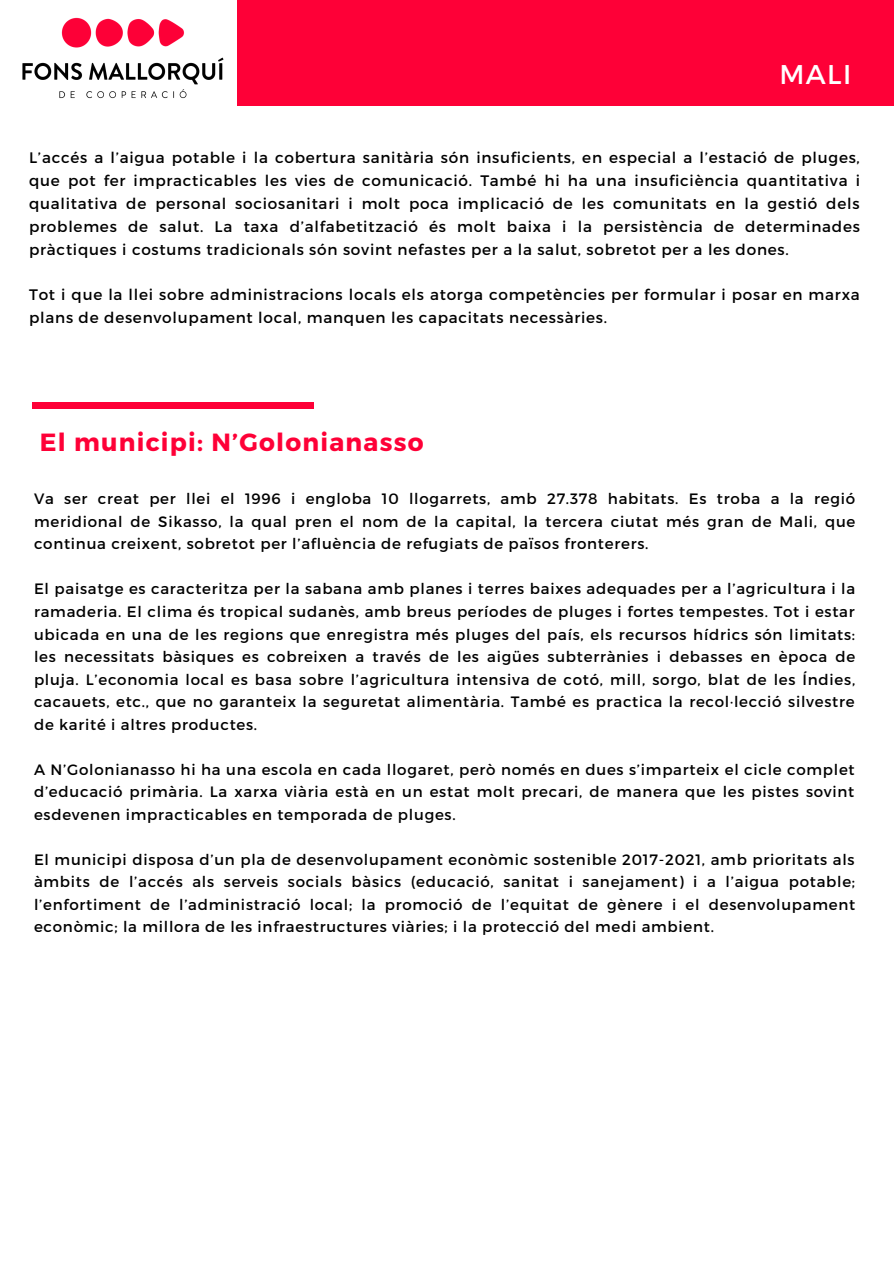
<style>
.page{position:relative;width:894px;height:1264px;background:#fff}
.page>*{position:absolute;margin:0;border:0;box-sizing:border-box;transform-origin:0 0}
.t1{font:27px "Montserrat";color:#fff}
.t2{font:700 24.9px "Montserrat";letter-spacing:.05em;color:#fe0037}
.t3{font:15.15px/22.8px "Montserrat";letter-spacing:.05em;color:#000;text-align:justify}
.t4{font:15px/22.5px "Montserrat";letter-spacing:.05em;color:#000;text-align:justify}
</style>
<div class="page">
<div style="left:237px;top:0;width:656px;height:105px;background:#fe0037"></div>
<img style="left:22px;top:17px;width:202px;height:82px">
<div style="left:32px;top:402px;width:281px;height:7px;background:#fe0037"></div>
<p class="t1" style="left:779px;top:56px;width:73px">MALI</p>
<p class="t3" style="left:29px;top:146px;width:832px">L’accés a l’aigua potable i la cobertura sanitària són insuficients, en especial a l’estació de pluges, que pot fer impracticables les vies de comunicació. També hi ha una insuficiència quantitativa i qualitativa de personal sociosanitari i molt poca implicació de les comunitats en la gestió dels problemes de salut. La taxa d’alfabetització és molt baixa i la persistència de determinades pràctiques i costums tradicionals són sovint nefastes per a la salut, sobretot per a les dones.</p>
<p class="t3" style="left:29px;top:283px;width:832px">Tot i que la llei sobre administracions locals els atorga competències per formular i posar en marxa plans de desenvolupament local, manquen les capacitats necessàries.</p>
<p class="t2" style="left:40px;top:425px;width:385px">El municipi: N’Golonianasso</p>
<p class="t4" style="left:34px;top:487px;width:822px">Va ser creat per llei el 1996 i engloba 10 llogarrets, amb 27.378 habitats. Es troba a la regió meridional de Sikasso, la qual pren el nom de la capital, la tercera ciutat més gran de Mali, que continua creixent, sobretot per l’afluència de refugiats de països fronterers.</p>
<p class="t4" style="left:34px;top:577px;width:822px">El paisatge es caracteritza per la sabana amb planes i terres baixes adequades per a l’agricultura i la ramaderia. El clima és tropical sudanès, amb breus períodes de pluges i fortes tempestes. Tot i estar ubicada en una de les regions que enregistra més pluges del país, els recursos hídrics són limitats: les necessitats bàsiques es cobreixen a través de les aigües subterrànies i debasses en època de pluja. L’economia local es basa sobre l’agricultura intensiva de cotó, mill, sorgo, blat de les Índies, cacauets, etc., que no garanteix la seguretat alimentària. També es practica la recol·lecció silvestre de karité i altres productes.</p>
<p class="t4" style="left:34px;top:757px;width:822px">A N’Golonianasso hi ha una escola en cada llogaret, però només en dues s’imparteix el cicle complet d’educació primària. La xarxa viària està en un estat molt precari, de manera que les pistes sovint esdevenen impracticables en temporada de pluges.</p>
<p class="t4" style="left:34px;top:847px;width:822px">El municipi disposa d’un pla de desenvolupament econòmic sostenible 2017-2021, amb prioritats als àmbits de l’accés als serveis socials bàsics (educació, sanitat i sanejament) i a l’aigua potable; l’enfortiment de l’administració local; la promoció de l’equitat de gènere i el desenvolupament econòmic; la millora de les infraestructures viàries; i la protecció del medi ambient.</p>
</div>
